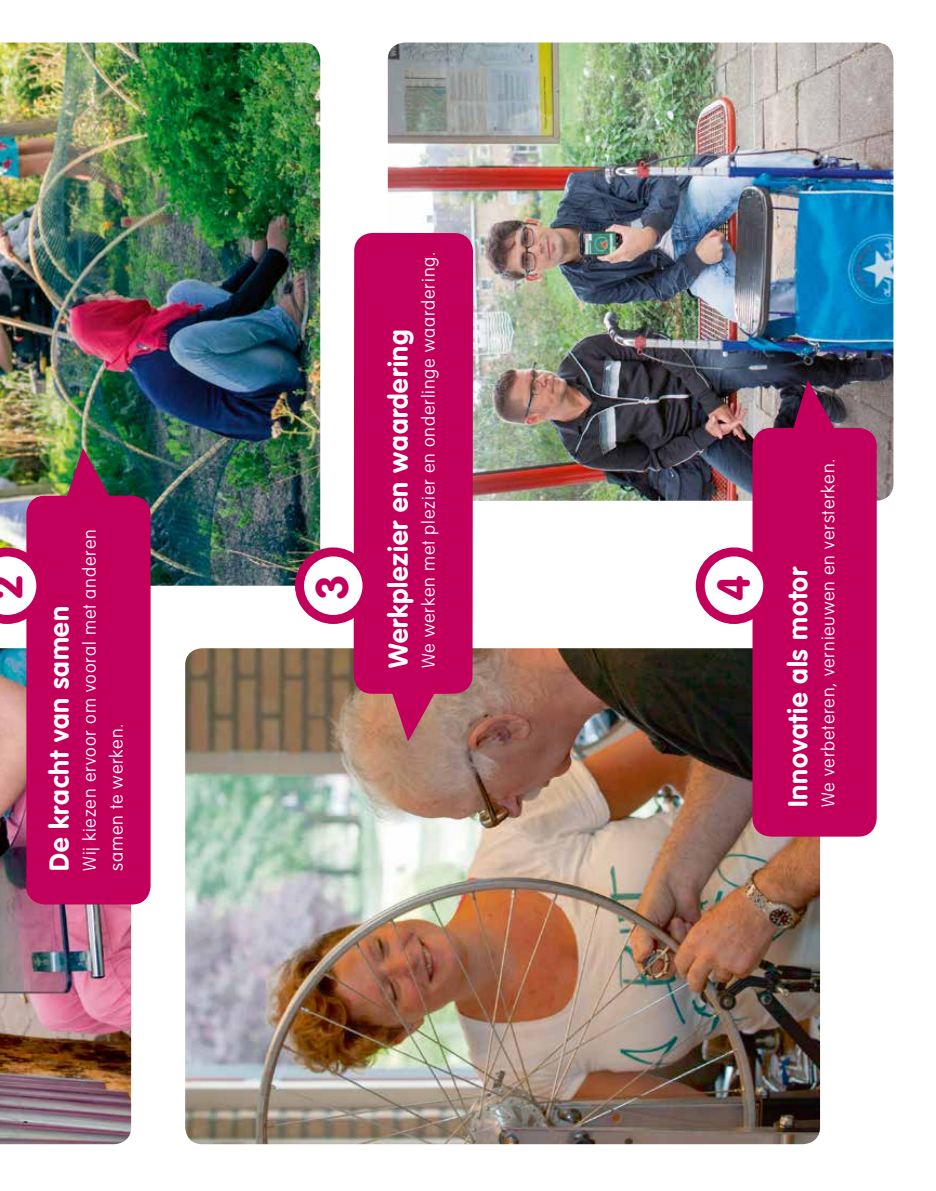
<style>
.page{position:relative;width:936px;height:1191px;background:#fff}
.page>*{position:absolute;margin:0;border:0;box-sizing:border-box;transform-origin:0 0}
.t1{font:700 45px "VAG Rounded Std";color:#c2005c}
.t2{font:700 27px "VAG Rounded Std";letter-spacing:.03em;color:#fff}
.t3{font:100 18px/27px "VAG Rounded Std";letter-spacing:.05em;color:#fff}
</style>
<div class="page">
<img style="left:0;top:648px;width:131px;height:496px">
<img style="left:185px;top:648px;width:635px;height:496px">
<img style="left:0;top:43px;width:320px;height:542px">
<img style="left:474px;top:43px;width:419px;height:458px">
<svg style="left:352px;top:42px;width:122px;height:714px;background:#c2437b"></svg>
<svg style="left:751px;top:384px;width:127px;height:454px;background:#ba0c5f"></svg>
<svg style="left:25px;top:452px;width:127px;height:454px;background:#b60c5b"></svg>
<svg style="left:0;top:547px;width:45px;height:77px"></svg>
<div style="left:299px;top:552px;width:68px;height:67px;background:#fff;border-radius:50%"></div>
<div style="left:295px;top:547px;width:76px;height:77px;border:9px solid #c2005c;border-radius:50%"></div>
<svg style="left:700px;top:552px;width:67px;height:67px"></svg>
<div style="left:695px;top:547px;width:77px;height:77px;border:9px solid #c2005c;border-radius:50%"></div>
<p class="t3" style="left:415px;top:668px;width:417px;rotate:-90deg">We werken met plezier en onderlinge waardering.</p>
<h2 class="t2" style="left:382px;top:668px;width:340px;rotate:-90deg">Werkplezier en waardering</h2>
<p class="t3" style="left:77px;top:871px;width:343px;rotate:-90deg">Wij kiezen ervoor om vooral met anderen samen te werken.</p>
<h1 class="t1" style="left:-20px;top:600px;width:27px;rotate:-90deg">2</h1>
<h1 class="t1" style="left:306px;top:600px;width:27px;rotate:-90deg">3</h1>
<h1 class="t1" style="left:707px;top:601px;width:27px;rotate:-90deg">4</h1>
<h2 class="t2" style="left:43px;top:871px;width:266px;rotate:-90deg">De kracht van samen</h2>
<h2 class="t2" style="left:782px;top:807px;width:242px;rotate:-90deg">Innovatie als motor</h2>
<p class="t3" style="left:815px;top:807px;width:350px;rotate:-90deg">We verbeteren, vernieuwen en versterken.</p>
</div>
